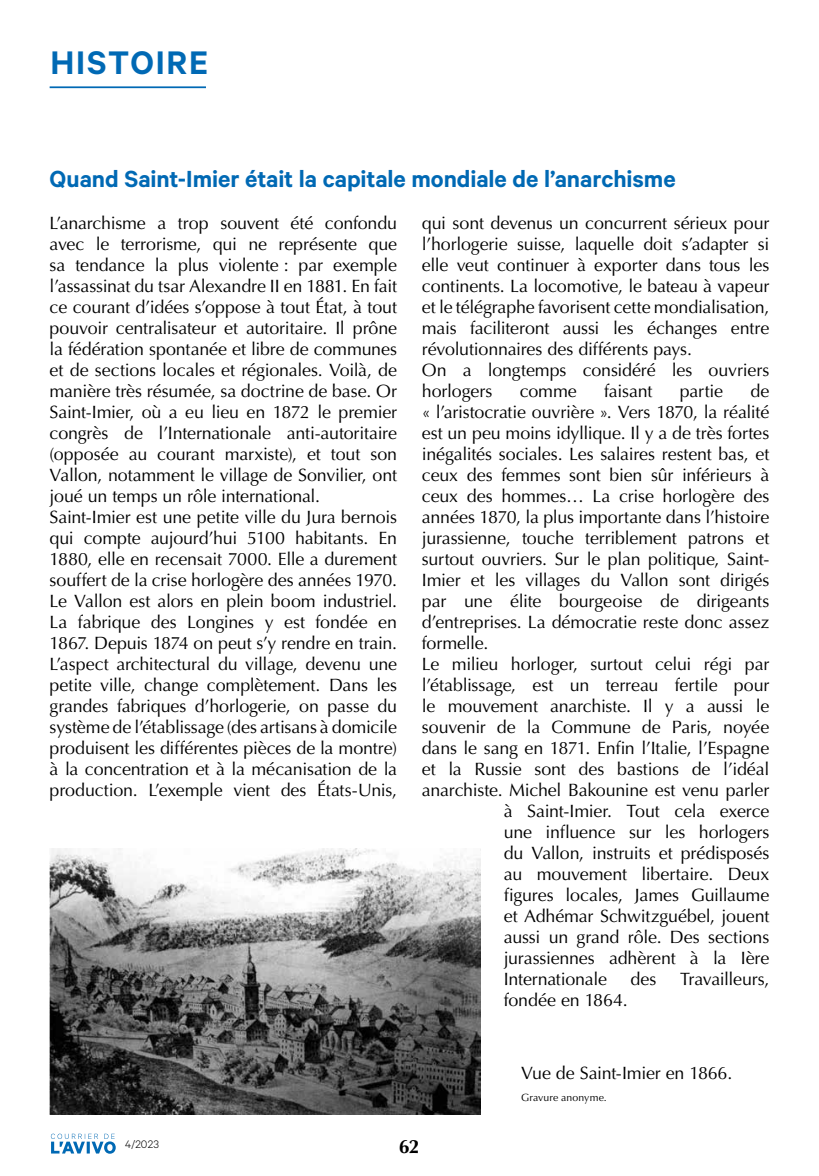
<style>
.page{position:relative;width:819px;height:1176px;background:#fff}
.page>*{position:absolute;margin:0;border:0;box-sizing:border-box;transform-origin:0 0}
.t1{font:600 36.75px "Calibre";letter-spacing:.05em;color:#0069b4}
.t2{font:600 26.25px "Calibre";letter-spacing:-.005em;color:#0069b4}
.t3{font:700 19.25px "Optima LT Std";color:#000}
.t4{font:17.85px/21px "Optima LT Std";letter-spacing:-.01em;color:#000}
.t5{font:300 12.25px "Calibre";color:#000}
.t6{font:10.5px "Optima LT Std";letter-spacing:.01em;color:#000}
</style>
<div class="page">
<svg style="left:51px;top:1133px;width:65px;height:20px"></svg>
<hr style="left:50px;top:86px;width:156px;height:2px;background:#0069b4">
<img style="left:50px;top:848px;width:430px;height:266px">
<h1 class="t1" style="left:50px;top:41px;width:159px">HISTOIRE</h1>
<h2 class="t2" style="left:50px;top:163px;width:627px">Quand Saint-Imier était la capitale mondiale de l’anarchisme</h2>
<p class="t4" style="left:50px;top:213px;width:349px">L’anarchisme a trop souvent été confondu avec le terrorisme, qui ne représente que sa tendance la plus violente : par exemple l’assassinat du tsar Alexandre II en 1881. En fait ce courant d’idées s’oppose à tout État, à tout pouvoir centralisateur et autoritaire. Il prône la fédération spontanée et libre de communes et de sections locales et régionales. Voilà, de manière très résumée, sa doctrine de base. Or Saint-Imier, où a eu lieu en 1872 le premier congrès de l’Internationale anti-autoritaire (opposée au courant marxiste), et tout son Vallon, notamment le village de Sonvilier, ont joué un temps un rôle international.<br>Saint-Imier est une petite ville du Jura bernois qui compte aujourd’hui 5100 habitants. En 1880, elle en recensait 7000. Elle a durement souffert de la crise horlogère des années 1970.<br>Le Vallon est alors en plein boom industriel.<br>La fabrique des Longines y est fondée en 1867. Depuis 1874 on peut s’y rendre en train.<br>L’aspect architectural du village, devenu une petite ville, change complètement. Dans les grandes fabriques d’horlogerie, on passe du système de l’établissage (des artisans à domicile produisent les différentes pièces de la montre) à la concentration et à la mécanisation de la production. L’exemple vient des États-Unis,</p>
<p class="t4" style="left:422px;top:212px;width:349px">qui sont devenus un concurrent sérieux pour l’horlogerie suisse, laquelle doit s’adapter si elle veut continuer à exporter dans tous les continents. La locomotive, le bateau à vapeur et le télégraphe favorisent cette mondialisation, mais faciliteront aussi les échanges entre révolutionnaires des différents pays.<br>On a longtemps considéré les ouvriers horlogers</p>
<p class="t4" style="left:519px;top:380px;width:59px">comme</p>
<p class="t4" style="left:604px;top:380px;width:50px">faisant</p>
<p class="t4" style="left:679px;top:380px;width:45px">partie</p>
<p class="t4" style="left:750px;top:380px;width:20px">de</p>
<p class="t4" style="left:422px;top:401px;width:349px">« l’aristocratie ouvrière ». Vers 1870, la réalité</p>
<p class="t4" style="left:422px;top:422px;width:349px">est un peu moins idyllique. Il y a de très fortes</p>
<p class="t4" style="left:422px;top:443px;width:349px">inégalités sociales. Les salaires restent bas, et</p>
<p class="t4" style="left:422px;top:464px;width:349px">ceux des femmes sont bien sûr inférieurs à</p>
<p class="t4" style="left:422px;top:485px;width:349px">ceux des hommes… La crise horlogère des</p>
<p class="t4" style="left:422px;top:506px;width:349px">années 1870, la plus importante dans l’histoire</p>
<p class="t4" style="left:422px;top:527px;width:349px">jurassienne, touche terriblement patrons et</p>
<p class="t4" style="left:422px;top:548px;width:349px">surtout ouvriers. Sur le plan politique, Saint-</p>
<p class="t4" style="left:422px;top:569px;width:349px">Imier et les villages du Vallon sont dirigés</p>
<p class="t4" style="left:422px;top:590px;width:349px">par une élite bourgeoise de dirigeants</p>
<p class="t4" style="left:422px;top:611px;width:349px">d’entreprises. La démocratie reste donc assez</p>
<p class="t4" style="left:422px;top:632px;width:68px">formelle.</p>
<p class="t4" style="left:422px;top:653px;width:349px">Le milieu horloger, surtout celui régi par</p>
<p class="t4" style="left:422px;top:674px;width:349px">l’établissage, est un terreau fertile pour</p>
<p class="t4" style="left:422px;top:695px;width:349px">le mouvement anarchiste. Il y a aussi le</p>
<p class="t4" style="left:422px;top:716px;width:349px">souvenir de la Commune de Paris, noyée</p>
<p class="t4" style="left:422px;top:737px;width:349px">dans le sang en 1871. Enfin l’Italie, l’Espagne</p>
<p class="t4" style="left:422px;top:758px;width:349px">et la Russie sont des bastions de l’idéal</p>
<p class="t4" style="left:422px;top:779px;width:349px">anarchiste. Michel Bakounine est venu parler</p>
<p class="t4" style="left:503px;top:800px;width:267px">à Saint-Imier. Tout cela exerce</p>
<p class="t4" style="left:503px;top:821px;width:267px">une influence sur les horlogers</p>
<p class="t4" style="left:503px;top:842px;width:267px">du Vallon, instruits et prédisposés</p>
<p class="t4" style="left:503px;top:863px;width:267px">au mouvement libertaire. Deux</p>
<p class="t4" style="left:503px;top:884px;width:267px">figures locales, James Guillaume</p>
<p class="t4" style="left:503px;top:905px;width:267px">et Adhémar Schwitzguébel, jouent</p>
<p class="t4" style="left:503px;top:926px;width:267px">aussi un grand rôle. Des sections</p>
<p class="t4" style="left:503px;top:947px;width:267px">jurassiennes adhèrent à la Ière</p>
<p class="t4" style="left:503px;top:968px;width:105px">Internationale</p>
<p class="t4" style="left:630px;top:968px;width:27px">des</p>
<p class="t4" style="left:680px;top:968px;width:91px">Travailleurs,</p>
<p class="t4" style="left:503px;top:989px;width:125px">fondée en 1864.</p>
<p class="t5" style="left:125px;top:1137px;width:35px">4/2023</p>
<p class="t3" style="left:398px;top:1135px;width:22px">62</p>
<p class="t4" style="left:521px;top:1063px;width:213px">Vue de Saint-Imier en 1866.</p>
<p class="t6" style="left:521px;top:1091px;width:87px">Gravure anonyme.</p>
</div>
